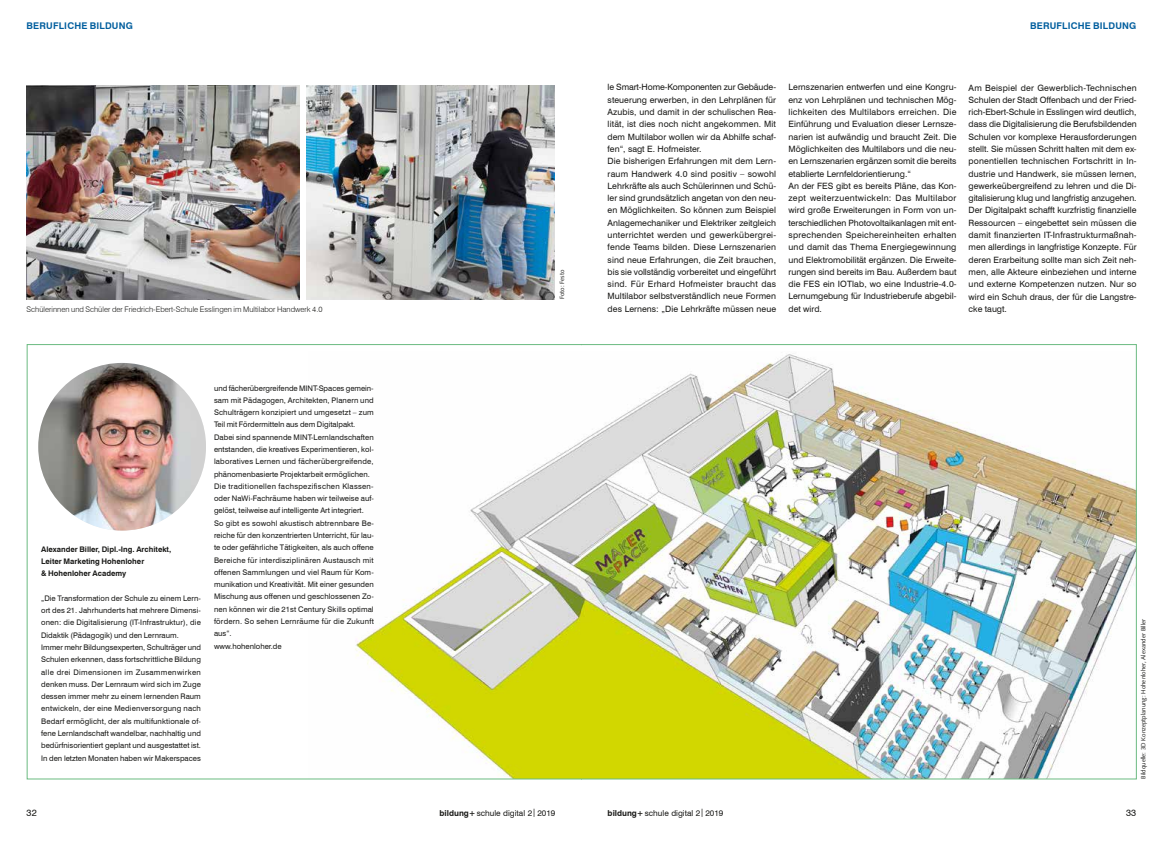
<style>
.page{position:relative;width:1163px;height:842px;background:#fff}
.page>*{position:absolute;margin:0;border:0;box-sizing:border-box;transform-origin:0 0}
.t1{font:700 9.2px "Swiss 721 BT";letter-spacing:.02em;color:#005e9e}
.t2{font:9.2px "Swiss 721 BT";color:#1a1a18}
.t3{font:8.7px/12.3px "Swiss 721 BT";letter-spacing:.005em;color:#1a1a18}
.t4{font:8.2px "Swiss 721 BT";color:#1a1a18}
.t5{font:7.7px/12.3px "Swiss 721 BT";letter-spacing:.005em;color:#1a1a18}
.t6{font:700 7.7px/12.3px "Swiss 721 BT";color:#1a1a18}
.t7{font:300 7.7px "Swiss 721 BT";color:#1a1a18}
.t8{font:6.1px "Syntax LT Std";color:#1a1a18}
.s1{font-weight:700}
</style>
<div class="page">
<svg style="left:27px;top:344px;width:554px;height:435px"></svg>
<img style="left:38px;top:363px;width:168px;height:168px;border-radius:84px">
<img style="left:27px;top:86px;width:272px;height:213px">
<img style="left:307px;top:86px;width:247px;height:213px">
<img style="left:581px;top:344px;width:555px;height:435px">
<p class="t1" style="left:27px;top:20px;width:108px">BERUFLICHE BILDUNG</p>
<p class="t7" style="left:27px;top:304px;width:297px">Schülerinnen und Schüler der Friedrich-Ebert-Schule Esslingen im Multilabor Handwerk 4.0</p>
<p class="t6" style="left:41px;top:543px;width:132px">Alexander Biller, Dipl.-Ing. Architekt,<br>Leiter Marketing Hohenloher<br>&amp; Hohenloher Academy</p>
<p class="t5" style="left:41px;top:592px;width:161px">„Die Transformation der Schule zu einem Lern&shy;ort des 21. Jahrhunderts hat mehrere Dimensi&shy;onen: die Digitalisierung (IT-Infrastruktur), die Didaktik (Pädagogik) und den Lernraum.<br>Immer mehr Bildungsexperten, Schulträger und Schulen erkennen, dass fortschrittliche Bildung alle drei Dimensionen im Zusammenwirken denken muss. Der Lernraum wird sich im Zuge dessen immer mehr zu einem lernenden Raum entwickeln, der eine Medienversorgung nach Bedarf ermöglicht, der als multifunktionale of&shy;fene Lernlandschaft wandelbar, nachhaltig und bedürfnisorientiert geplant und ausgestattet ist.<br>In den letzten Monaten haben wir Makerspaces</p>
<p class="t5" style="left:214px;top:382px;width:161px">und fächerübergreifende MINT-Spaces gemein&shy;sam mit Pädagogen, Architekten, Planern und Schulträgern konzipiert und umgesetzt – zum Teil mit Fördermitteln aus dem Digitalpakt.<br>Dabei sind spannende MINT-Lernlandschaften entstanden, die kreatives Experimentieren, kol&shy;laboratives Lernen und fächerübergreifende, phänomenbasierte Projektarbeit ermöglichen.<br>Die traditionellen fachspezifischen Klassen&shy;oder NaWi-Fachräume haben wir teilweise auf&shy;gelöst, teilweise auf intelligente Art integriert.<br>So gibt es sowohl akustisch abtrennbare Be&shy;reiche für den konzentrierten Unterricht, für lau&shy;te oder gefährliche Tätigkeiten, als auch offene Bereiche für interdisziplinären Austausch mit offenen Sammlungen und viel Raum für Kom&shy;munikation und Kreativität. Mit einer gesunden Mischung aus offenen und geschlossenen Zo&shy;nen können wir die 21st Century Skills optimal fördern. So sehen Lernräume für die Zukunft aus“.<br>www.hohenloher.de</p>
<p class="t8" style="left:558px;top:299px;width:31px;rotate:-90deg">Foto: Festo</p>
<p class="t2" style="left:27px;top:807px;width:12px">32</p>
<p class="t4" style="left:439px;top:808px;width:117px"><span class="s1">bildung+</span>schule digital 2|2019</p>
<p class="t1" style="left:1029px;top:20px;width:108px">BERUFLICHE BILDUNG</p>
<p class="t3" style="left:607px;top:81px;width:170px">le Smart-Home-Komponenten zur Gebäude&shy;steuerung erwerben, in den Lehrplänen für Azubis, und damit in der schulischen Rea&shy;lität, ist dies noch nicht angekommen. Mit dem Multilabor wollen wir da Abhilfe schaf&shy;fen“, sagt E. Hofmeister.<br>Die bisherigen Erfahrungen mit dem Lern&shy;raum Handwerk 4.0 sind positiv – sowohl Lehrkräfte als auch Schülerinnen und Schü&shy;ler sind grundsätzlich angetan von den neu&shy;en Möglichkeiten. So können zum Beispiel Anlagemechaniker und Elektriker zeitgleich unterrichtet werden und gewerkübergrei&shy;fende Teams bilden. Diese Lernszenarien sind neue Erfahrungen, die Zeit brauchen, bis sie vollständig vorbereitet und eingeführt sind. Für Erhard Hofmeister braucht das Multilabor selbstverständlich neue Formen des Lernens: „Die Lehrkräfte müssen neue</p>
<p class="t3" style="left:788px;top:81px;width:170px">Lernszenarien entwerfen und eine Kongru&shy;enz von Lehrplänen und technischen Mög&shy;lichkeiten des Multilabors erreichen. Die Einführung und Evaluation dieser Lernsze&shy;narien ist aufwändig und braucht Zeit. Die Möglichkeiten des Multilabors und die neu&shy;en Lernszenarien ergänzen somit die bereits etablierte Lernfeldorientierung.“<br>An der FES gibt es bereits Pläne, das Kon&shy;zept weiterzuentwickeln: Das Multilabor wird große Erweiterungen in Form von un&shy;terschiedlichen Photovoltaikanlagen mit ent&shy;sprechenden Speichereinheiten erhalten und damit das Thema Energiegewinnung und Elektromobilität ergänzen. Die Erweite&shy;rungen sind bereits im Bau. Außerdem baut die FES ein IOTlab, wo eine Industrie-4.0- Lernumgebung für Industrieberufe abgebil&shy;det wird.</p>
<p class="t3" style="left:968px;top:81px;width:169px;text-align:justify">Am Beispiel der Gewerblich-Technischen Schulen der Stadt Offenbach und der Fried&shy;rich-Ebert-Schule in Esslingen wird deutlich, dass die Digitalisierung die Berufsbildenden Schulen vor komplexe Herausforderungen stellt. Sie müssen Schritt halten mit dem ex&shy;ponentiellen technischen Fortschritt in In&shy;dustrie und Handwerk, sie müssen lernen, gewerkeübergreifend zu lehren und die Di&shy;gitalisierung klug und langfristig anzugehen.<br>Der Digitalpakt schafft kurzfristig finanzielle Ressourcen – eingebettet sein müssen die damit finanzierten IT-Infrastrukturmaßnah&shy;men allerdings in langfristige Konzepte. Für deren Erarbeitung sollte man sich Zeit neh&shy;men, alle Akteure einbeziehen und interne und externe Kompetenzen nutzen. Nur so wird ein Schuh draus, der für die Langstre&shy;cke taugt.</p>
<p class="t8" style="left:1139px;top:779px;width:162px;rotate:-90deg">Bildquelle: 3D Konzeptplanung: Hohenloher, Alexander Biller</p>
<p class="t4" style="left:607px;top:808px;width:117px"><span class="s1">bildung+</span>schule digital 2|2019</p>
<p class="t2" style="left:1125px;top:807px;width:12px">33</p>
</div>
